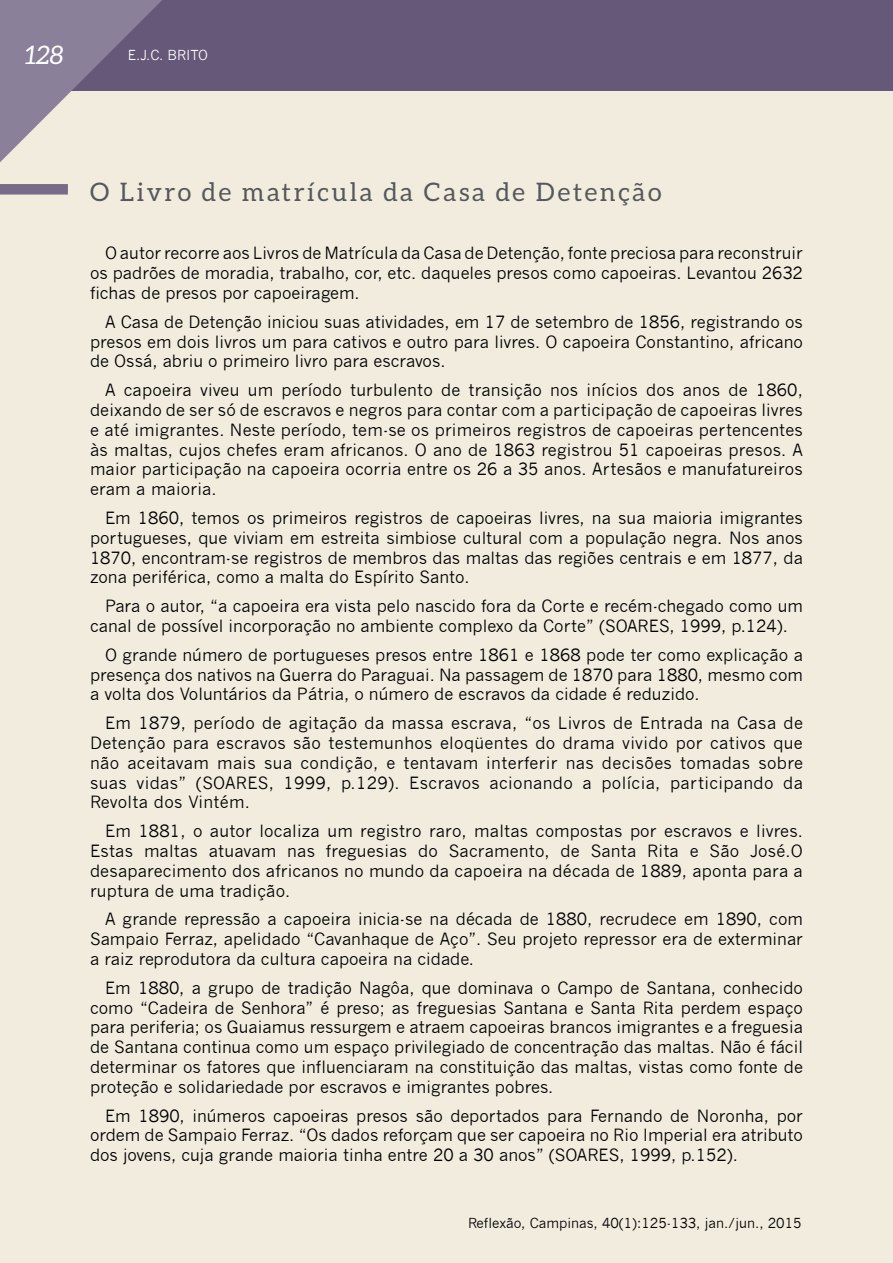
<style>
.page{position:relative;width:893px;height:1263px;background:#f1ecde}
.page>*{position:absolute;margin:0;border:0;box-sizing:border-box;transform-origin:0 0}
._05_1__sub_1{font:25.5px "Aleo";letter-spacing:.1em;color:#57585a}
.t1{font:italic 25.5px "Aleo";color:#fff}
._05_0_texto{font:16.5px/19.8px "News Gothic";color:#000;text-align:justify}
.t2{font:13.5px "News Gothic";color:#000}
.t3{font:13.5px "News Gothic";color:#fff}
</style>
<div class="page">
<div style="left:0;top:184px;width:68px;height:11px;background:#776b88"></div>
<div style="left:0;top:0;width:893px;height:90px;background:#655879"></div>
<svg style="left:0;top:0;width:162px;height:162px"></svg>
<h1 class="t1" style="left:25px;top:40px;width:40px">128</h1>
<p class="t3" style="left:128px;top:48px;width:82px">E.J.C. BRITO</p>
<p class="_05_1__sub_1" style="left:90px;top:177px;width:573px">O Livro de matrícula da Casa de Detenção</p>
<p class="_05_0_texto" style="left:90px;top:244px;width:714px;text-indent:15px">O autor recorre aos Livros de Matrícula da Casa de Detenção, fonte preciosa para reconstruir os padrões de moradia, trabalho, cor, etc. daqueles presos como capoeiras. Levantou 2632 fichas de presos por capoeiragem.</p>
<p class="_05_0_texto" style="left:90px;top:312px;width:714px;text-indent:15px">A Casa de Detenção iniciou suas atividades, em 17 de setembro de 1856, registrando os presos em dois livros um para cativos e outro para livres. O capoeira Constantino, africano de Ossá, abriu o primeiro livro para escravos.</p>
<p class="_05_0_texto" style="left:90px;top:380px;width:714px;text-indent:15px">A capoeira viveu um período turbulento de transição nos inícios dos anos de 1860, deixando de ser só de escravos e negros para contar com a participação de capoeiras livres e até imigrantes. Neste período, tem-se os primeiros registros de capoeiras pertencentes às maltas, cujos chefes eram africanos. O ano de 1863 registrou 51 capoeiras presos. A maior participação na capoeira ocorria entre os 26 a 35 anos. Artesãos e manufatureiros eram a maioria.</p>
<p class="_05_0_texto" style="left:90px;top:508px;width:714px;text-indent:15px">Em 1860, temos os primeiros registros de capoeiras livres, na sua maioria imigrantes portugueses, que viviam em estreita simbiose cultural com a população negra. Nos anos 1870, encontram-se registros de membros das maltas das regiões centrais e em 1877, da zona periférica, como a malta do Espírito Santo.</p>
<p class="_05_0_texto" style="left:90px;top:596px;width:714px;text-indent:15px">Para o autor, “a capoeira era vista pelo nascido fora da Corte e recém-chegado como um canal de possível incorporação no ambiente complexo da Corte” (SOARES, 1999, p.124).</p>
<p class="_05_0_texto" style="left:90px;top:645px;width:714px;text-indent:15px">O grande número de portugueses presos entre 1861 e 1868 pode ter como explicação a presença dos nativos na Guerra do Paraguai. Na passagem de 1870 para 1880, mesmo com a volta dos Voluntários da Pátria, o número de escravos da cidade é reduzido.</p>
<p class="_05_0_texto" style="left:90px;top:713px;width:714px;text-indent:15px">Em 1879, período de agitação da massa escrava, “os Livros de Entrada na Casa de Detenção para escravos são testemunhos eloqüentes do drama vivido por cativos que não aceitavam mais sua condição, e tentavam interferir nas decisões tomadas sobre suas vidas” (SOARES, 1999, p.129). Escravos acionando a polícia, participando da Revolta dos Vintém.</p>
<p class="_05_0_texto" style="left:90px;top:821px;width:714px;text-indent:15px">Em 1881, o autor localiza um registro raro, maltas compostas por escravos e livres.<br>Estas maltas atuavam nas freguesias do Sacramento, de Santa Rita e São José.O desaparecimento dos africanos no mundo da capoeira na década de 1889, aponta para a ruptura de uma tradição.</p>
<p class="_05_0_texto" style="left:90px;top:910px;width:714px;text-indent:15px">A grande repressão a capoeira inicia-se na década de 1880, recrudece em 1890, com Sampaio Ferraz, apelidado “Cavanhaque de Aço”. Seu projeto repressor era de exterminar a raiz reprodutora da cultura capoeira na cidade.</p>
<p class="_05_0_texto" style="left:90px;top:978px;width:714px;text-indent:15px">Em 1880, a grupo de tradição Nagôa, que dominava o Campo de Santana, conhecido como “Cadeira de Senhora” é preso; as freguesias Santana e Santa Rita perdem espaço para periferia; os Guaiamus ressurgem e atraem capoeiras brancos imigrantes e a freguesia de Santana continua como um espaço privilegiado de concentração das maltas. Não é fácil determinar os fatores que influenciaram na constituição das maltas, vistas como fonte de proteção e solidariedade por escravos e imigrantes pobres.</p>
<p class="_05_0_texto" style="left:90px;top:1106px;width:714px;text-indent:15px">Em 1890, inúmeros capoeiras presos são deportados para Fernando de Noronha, por ordem de Sampaio Ferraz. “Os dados reforçam que ser capoeira no Rio Imperial era atributo dos jovens, cuja grande maioria tinha entre 20 a 30 anos” (SOARES, 1999, p.152).</p>
<p class="t2" style="left:468px;top:1215px;width:335px">Reflexão, Campinas, 40(1):125-133, jan./jun., 2015</p>
</div>
